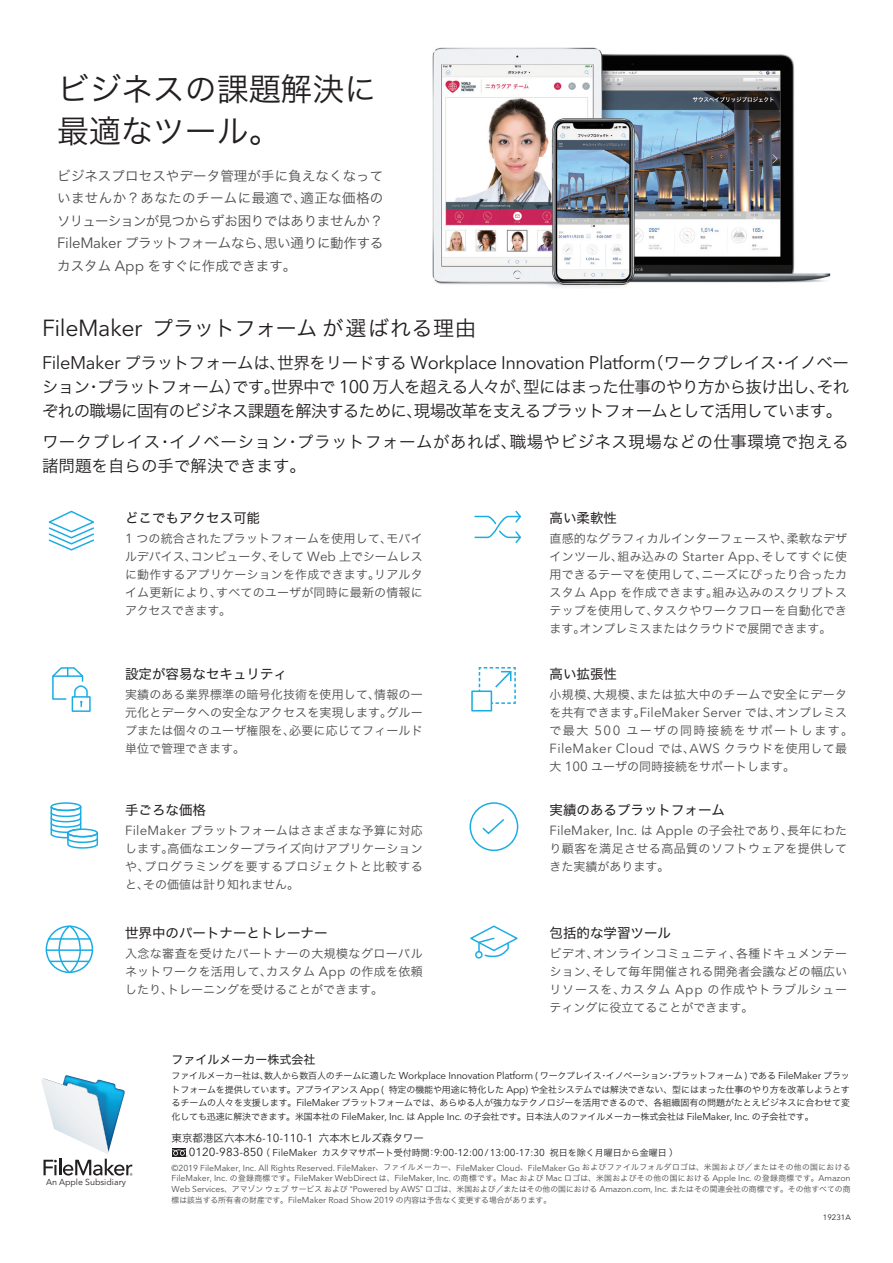
<style>
.page{position:relative;width:893px;height:1263px;background:#fff}
.page>*{position:absolute;margin:0;border:0;box-sizing:border-box;transform-origin:0 0}
.t1{font:31.95px/41.7px "Hira Kaku Std W3";color:#231f20}
.t2{font:21px "Hira Kaku Std W3";color:#231f20}
.t3{font:18.15px "Avenir Next LT Pro";letter-spacing:-.02em;color:#231f20}
.t4{font:16.5px/24px "Hira Kaku Std W3";letter-spacing:-.035em;color:#231f20}
.t5{font:16.5px/24px "Hira Kaku Std W3";letter-spacing:.03em;color:#231f20}
.t6{font:13.5px/22.5px "Hira Kaku Std W3";letter-spacing:-.02em;color:#4b4c4d;text-align:justify}
.t7{font:13.5px "Hira Kaku Std W4";color:#231f20}
.t8{font:13.2px "Avenir Next LT Pro";letter-spacing:.015em;color:#4b4c4d}
.t9{font:12px/18px "Hira Kaku Std W3";letter-spacing:.015em;color:#4b4c4d;text-align:justify}
.t10{font:12px/18px "Hira Kaku Std W3";letter-spacing:.035em;color:#4b4c4d}
.t11{font:12px "Hira Kaku Std W4";color:#231f20}
.t12{font:10.5px "Hira Kaku Std W3";color:#231f20}
.t13{font:9.9px "Avenir Next LT Pro";color:#231f20}
.t14{font:9px/13.5px "Hira Kaku Std W3";letter-spacing:-.02em;color:#231f20;text-align:justify}
.t15{font:8.55px/10.8px "Avenir Next LT Pro";letter-spacing:-.005em;color:#4b4c4d}
.t16{font:8.55px "Avenir Next LT Pro";color:#231f20}
.t17{font:7.8px/10.8px "Hira Kaku Std W3";letter-spacing:.005em;color:#4b4c4d}
.t18{font:7.8px "Avenir Next LT Pro";color:#231f20}
.s1{font-family:"Avenir Next LT Pro";font-size:14.85px}
.s2{font-family:"Avenir Next LT Pro";font-size:23.1px}
.s3{font-family:"Hira Kaku Std W3";font-size:16.5px}
.s4{font-family:"Avenir Next LT Pro";font-size:18.15px}
.s5{font-family:"Avenir Next LT Pro";font-size:13.2px}
.s6{font-family:"Hira Kaku Std W3";font-size:12px}
.s7{font-family:"Avenir Next LT Pro";font-size:9.9px}
.s8{font-family:"Avenir Next LT Pro";font-size:11.55px}
.s9{font-size:11.55px}
.s10{font-family:"Hira Kaku Std W3";font-size:9px}
.s11{font-family:"Hira Kaku Std W3";font-size:7.8px}
.s12{font-family:"Avenir Next LT Pro";font-size:8.55px}
</style>
<div class="page">
<svg style="left:41px;top:1076px;width:91px;height:100px"></svg>
<div style="left:172px;top:1148px;width:14px;height:9px;background:#231f20"></div>
<svg style="left:172px;top:1149px;width:16px;height:8px"></svg>
<img style="left:432px;top:48px;width:399px;height:239px">
<svg style="left:48px;top:510px;width:46px;height:41px"></svg>
<svg style="left:474px;top:510px;width:47px;height:34px"></svg>
<div style="left:72px;top:696px;width:19px;height:16px;border:1px solid #1aade4"></div>
<svg style="left:52px;top:667px;width:36px;height:39px"></svg>
<svg style="left:479px;top:667px;width:37px;height:37px"></svg>
<div style="left:471px;top:690px;width:21px;height:21px;border:2px solid #1aade4"></div>
<div style="left:51px;top:802px;width:30px;height:9px;border:1px solid #1aade4;border-radius:50%"></div>
<svg style="left:50px;top:805px;width:49px;height:44px"></svg>
<div style="left:469px;top:802px;width:49px;height:49px;border:1px solid #1aade4;border-radius:50%"></div>
<svg style="left:482px;top:819px;width:22px;height:16px"></svg>
<svg style="left:470px;top:925px;width:48px;height:33px"></svg>
<div style="left:475px;top:951px;width:8px;height:7px;border:1px solid #1aade4;border-radius:50%"></div>
<div style="left:46px;top:925px;width:47px;height:48px;border:1px solid #1aade4;border-radius:50%"></div>
<svg style="left:58px;top:925px;width:24px;height:49px"></svg>
<hr style="left:48px;top:938px;width:42px;height:2px;background:#1aade4">
<hr style="left:46px;top:949px;width:46px;height:2px;background:#1aade4">
<hr style="left:50px;top:961px;width:39px;height:1px;background:#1aade4">
<h1 class="t1" style="left:57px;top:68px;width:321px">ビジネスの課題解決に最適なツール。</h1>
<p class="t6" style="left:57px;top:164px;width:328px">ビジネスプロセスやデータ管理が手に負えなくなっていませんか？あなたのチームに最適で、適正な価格のソリューションが見つからずお困りではありませんか？<span class="s1">FileMaker</span> プラットフォームなら、思い通りに動作するカスタム <span class="s1">App</span> をすぐに作成できます。</p>
<h2 class="t2" style="left:42px;top:312px;width:436px"><span class="s2">FileMaker</span> プラットフォームが選ばれる理由</h2>
<h3 class="t3" style="left:42px;top:352px;width:808px">FileMaker <span class="s3">プラットフォームは、世界をリードする</span> Workplace Innovation Platform<span class="s3">（ワークプレイス・イノベー</span></h3>
<h3 class="t4" style="left:42px;top:374px;width:809px">ション・プラットフォーム）です。世界中で <span class="s4">100</span> 万人を超える人々が、型にはまった仕事のやり方から抜け出し、それぞれの職場に固有のビジネス課題を解決するために、現場改革を支えるプラットフォームとして活用しています。</h3>
<h3 class="t5" style="left:42px;top:430px;width:808px">ワークプレイス・イノベーション・プラットフォームがあれば、職場やビジネス現場などの仕事環境で抱える諸問題を自らの手で解決できます。</h3>
<p class="t7" style="left:125px;top:508px;width:136px">どこでもアクセス可能</p>
<p class="t9" style="left:125px;top:529px;width:299px"><span class="s5">1</span> つの統合されたプラットフォームを使用して、モバイルデバイス、コンピュータ、そして <span class="s5">Web</span> 上でシームレスに動作するアプリケーションを作成できます。リアルタイム更新により、すべてのユーザが同時に最新の情報にアクセスできます。</p>
<p class="t7" style="left:125px;top:664px;width:163px">設定が容易なセキュリティ</p>
<p class="t9" style="left:125px;top:685px;width:299px">実績のある業界標準の暗号化技術を使用して、情報の一元化とデータへの安全なアクセスを実現します。グループまたは個々のユーザ権限を、必要に応じてフィールド単位で管理できます。</p>
<p class="t7" style="left:125px;top:799px;width:82px">手ごろな価格</p>
<p class="t9" style="left:125px;top:821px;width:299px"><span class="s5">FileMaker</span> プラットフォームはさまざまな予算に対応します。高価なエンタープライズ向けアプリケーションや、プログラミングを要するプロジェクトと比較すると、その価値は計り知れません。</p>
<p class="t7" style="left:125px;top:923px;width:204px">世界中のパートナーとトレーナー</p>
<p class="t9" style="left:125px;top:944px;width:299px">入念な審査を受けたパートナーの大規模なグローバルネットワークを活用して、カスタム <span class="s5">App</span> の作成を依頼したり、トレーニングを受けることができます。</p>
<p class="t7" style="left:550px;top:508px;width:69px">高い柔軟性</p>
<p class="t9" style="left:550px;top:529px;width:299px">直感的なグラフィカルインターフェースや、柔軟なデザインツール、組み込みの <span class="s5">Starter App</span>、そしてすぐに使用できるテーマを使用して、ニーズにぴったり合ったカスタム <span class="s5">App</span> を作成できます。組み込みのスクリプトステップを使用して、タスクやワークフローを自動化できます。オンプレミスまたはクラウドで展開できます。</p>
<p class="t7" style="left:550px;top:664px;width:69px">高い拡張性</p>
<p class="t10" style="left:550px;top:685px;width:305px">小規模、大規模、または拡大中のチームで安全にデータを共有できます。<span class="s5">FileMaker Server</span> では、オンプレミスで最大 <span class="s5">500</span> ユーザの同時接続をサポートします。</p>
<p class="t8" style="left:550px;top:740px;width:299px">FileMaker Cloud <span class="s6">では、</span>AWS <span class="s6">クラウドを使用して最</span></p>
<p class="t9" style="left:550px;top:757px;width:247px">大 <span class="s5">100</span> ユーザの同時接続をサポートします。</p>
<p class="t7" style="left:550px;top:799px;width:177px">実績のあるプラットフォーム</p>
<p class="t8" style="left:550px;top:822px;width:299px">FileMaker, Inc. <span class="s6">は</span> Apple <span class="s6">の子会社であり、長年にわた</span></p>
<p class="t10" style="left:550px;top:839px;width:299px">り顧客を満足させる高品質のソフトウェアを提供してきた実績があります。</p>
<p class="t7" style="left:550px;top:923px;width:123px">包括的な学習ツール</p>
<p class="t9" style="left:550px;top:944px;width:299px">ビデオ、オンラインコミュニティ、各種ドキュメンテーション、そして毎年開催される開発者会議などの幅広いリソースを、カスタム <span class="s5">App</span> の作成やトラブルシューティングに役立てることができます。</p>
<p class="t11" style="left:172px;top:1050px;width:145px">ファイルメーカー株式会社</p>
<p class="t14" style="left:172px;top:1069px;width:680px">ファイルメーカー社は、数人から数百人のチームに適した <span class="s7">Workplace Innovation Platform (</span> ワークプレイス・イノベーション・プラットフォーム <span class="s7">)</span> である <span class="s7">FileMaker</span> プラットフォームを提供しています。アプライアンス <span class="s7">App (</span> 特定の機能や用途に特化した <span class="s7">App)</span> や全社システムでは解決できない、型にはまった仕事のやり方を改革しようとするチームの人々を支援します。<span class="s7">FileMaker</span> プラットフォームでは、あらゆる人が強力なテクノロジーを活用できるので、各組織固有の問題がたとえビジネスに合わせて変化しても迅速に解決できます。米国本社の <span class="s7">FileMaker, Inc.</span> は <span class="s7">Apple Inc.</span> の子会社です。日本法人のファイルメーカー株式会社は <span class="s7">FileMaker, Inc.</span> の子会社です。</p>
<p class="t16" style="left:46px;top:1177px;width:81px">An Apple Subsidiary</p>
<p class="t12" style="left:172px;top:1130px;width:254px">東京都港区六本木<span class="s8">6-10-110-1</span> 六本木ヒルズ森タワー</p>
<p class="t13" style="left:189px;top:1146px;width:491px"><span class="s9">0120-983-850</span><span class="s10">（</span> FileMaker <span class="s10">カスタマサポート受付時間：</span>9:00-12:00/13:00-17:30 <span class="s10">祝日を除く月曜日から金曜日）</span></p>
<p class="t15" style="left:172px;top:1162px;width:680px">©2019 FileMaker, Inc. All Rights Reserved. FileMaker<span class="s11">、ファイルメーカー、</span>FileMaker Cloud<span class="s11">、</span>FileMaker Go <span class="s11">およびファイルフォルダロゴは、米国および／またはその他の国における<br></span>FileMaker, Inc. <span class="s11">の登録商標です。</span>FileMaker WebDirect <span class="s11">は、</span>FileMaker, Inc. <span class="s11">の商標です。</span>Mac <span class="s11">および</span> Mac <span class="s11">ロゴは、米国およびその他の国における</span> Apple Inc. <span class="s11">の登録商標です。</span>Amazon</p>
<p class="t17" style="left:172px;top:1183px;width:680px"><span class="s12">Web Services</span>、アマゾンウェブサービスおよび “<span class="s12">Powered by AWS</span>” ロゴは、米国および／またはその他の国における <span class="s12">Amazon.com, Inc.</span> またはその関連会社の商標です。その他すべての商標は該当する所有者の財産です。<span class="s12">FileMaker Road Show 2019</span> の内容は予告なく変更する場合があります。</p>
<p class="t18" style="left:823px;top:1213px;width:29px">19231A</p>
</div>
